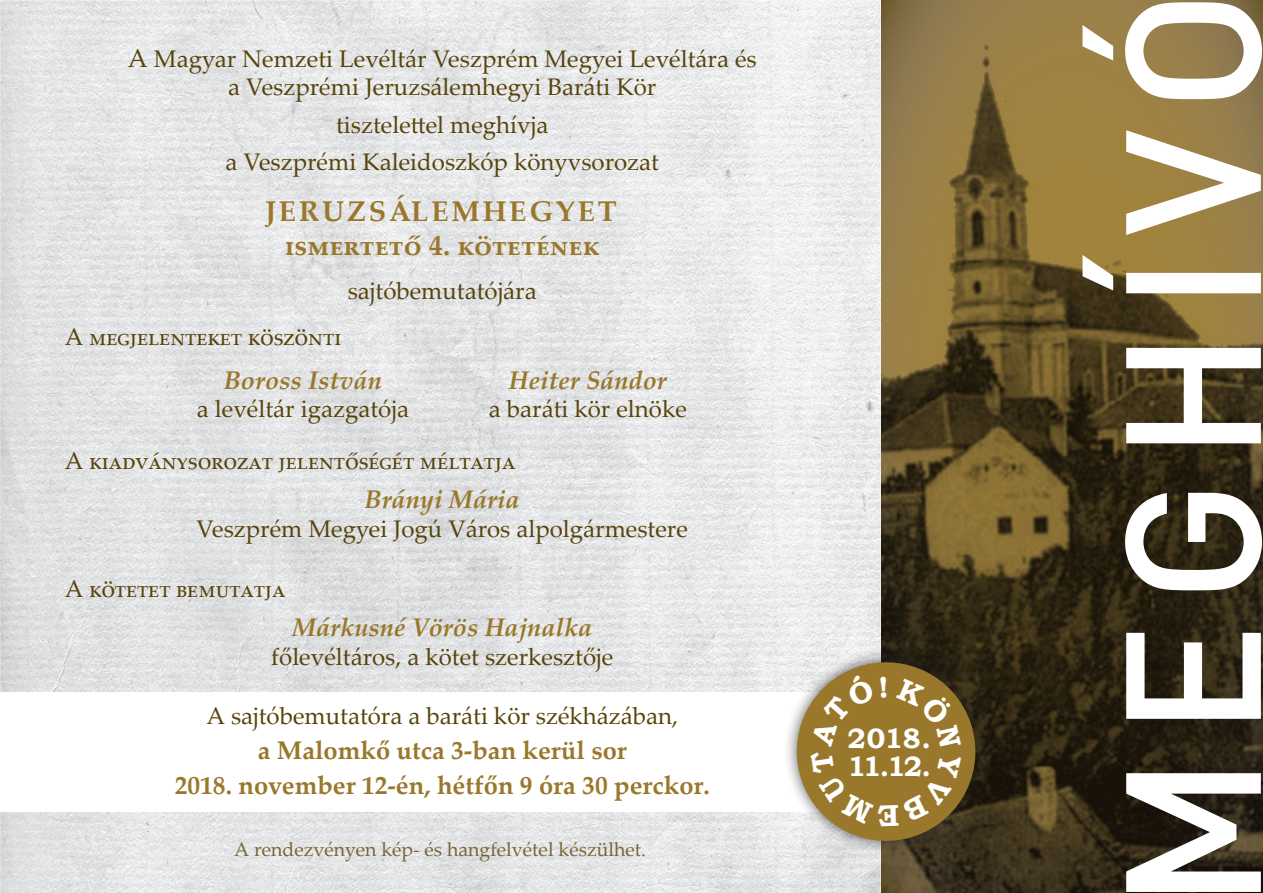
<style>
.page{position:relative;width:1263px;height:893px;background:#fff}
.page>*{position:absolute;margin:0;border:0;box-sizing:border-box;transform-origin:0 0}
.t1{font:700 28.5px/34.2px "Palatino Linotype";letter-spacing:.1em;color:#99782c;text-align:center}
.t2{font:700 28.05px "Bookman Old Style";letter-spacing:-.035em;color:#fff}
.t3{font:700 25.5px "Palatino Linotype";color:#99782c}
.t4{font:italic 700 25.5px "Palatino Linotype";color:#99782c}
.t5{font:24px/28.8px "Palatino Linotype";color:#57440b;text-align:center}
.t6{font:19.5px "Palatino Linotype";color:#796638}
.s1{font-size:25.5px}
</style>
<div class="page">
<img style="left:880px;top:0;width:383px;height:893px">
<img style="left:0;top:0;width:880px;height:893px">
<div style="left:0;top:692px;width:882px;height:119px;background:#fff"></div>
<div style="left:782px;top:648px;width:207px;height:207px;background:#231f20;opacity:.75"></div>
<svg style="left:1082px;top:2px;width:180px;height:890px"></svg>
<svg style="left:784px;top:650px;width:204px;height:203px;background:#937d4c"></svg>
<p class="t5" style="left:128px;top:43px;width:630px"><span class="s1">A</span> Magyar Nemzeti Levéltár Veszprém Megyei Levéltára és a Veszprémi Jeruzsálemhegyi Baráti Kör</p>
<p class="t5" style="left:336px;top:109px;width:214px">tisztelettel meghívja</p>
<p class="t5" style="left:225px;top:146px;width:435px">a Veszprémi Kaleidoszkóp könyvsorozat</p>
<p class="t1" style="left:265px;top:193px;width:353px">JERUZSÁLEMHEGYET ismertető 4. kötetének</p>
<p class="t5" style="left:348px;top:275px;width:191px">sajtóbemutatójára</p>
<p class="t5" style="left:65px;top:321px;width:278px">A megjelenteket köszönti</p>
<p class="t4" style="left:224px;top:362px;width:159px">Boross István</p>
<p class="t5" style="left:197px;top:394px;width:214px">a levéltár igazgatója</p>
<p class="t4" style="left:509px;top:362px;width:159px">Heiter Sándor</p>
<p class="t5" style="left:489px;top:394px;width:199px">a baráti kör elnöke</p>
<p class="t5" style="left:65px;top:446px;width:452px">A kiadványsorozat jelentőségét méltatja</p>
<p class="t4" style="left:365px;top:482px;width:157px">Brányi Mária</p>
<p class="t5" style="left:197px;top:514px;width:493px">Veszprém Megyei Jogú Város alpolgármestere</p>
<p class="t5" style="left:65px;top:573px;width:222px">A kötetet bemutatja</p>
<p class="t4" style="left:292px;top:609px;width:302px">Márkusné Vörös Hajnalka</p>
<p class="t5" style="left:271px;top:641px;width:344px">főlevéltáros, a kötet szerkesztője</p>
<p class="t5" style="left:206px;top:700px;width:473px">A sajtóbemutatóra a baráti kör székházában,</p>
<p class="t3" style="left:258px;top:732px;width:371px">a Malomkő utca 3-ban kerül sor</p>
<p class="t3" style="left:175px;top:767px;width:537px">2018. november 12-én, hétfőn 9 óra 30 perckor.</p>
<p class="t6" style="left:234px;top:835px;width:413px">A rendezvényen kép- és hangfelvétel készülhet.</p>
<p class="t2" style="left:847px;top:718px;width:85px">2018.</p>
<p class="t2" style="left:847px;top:746px;width:85px">11.12.</p>
</div>
